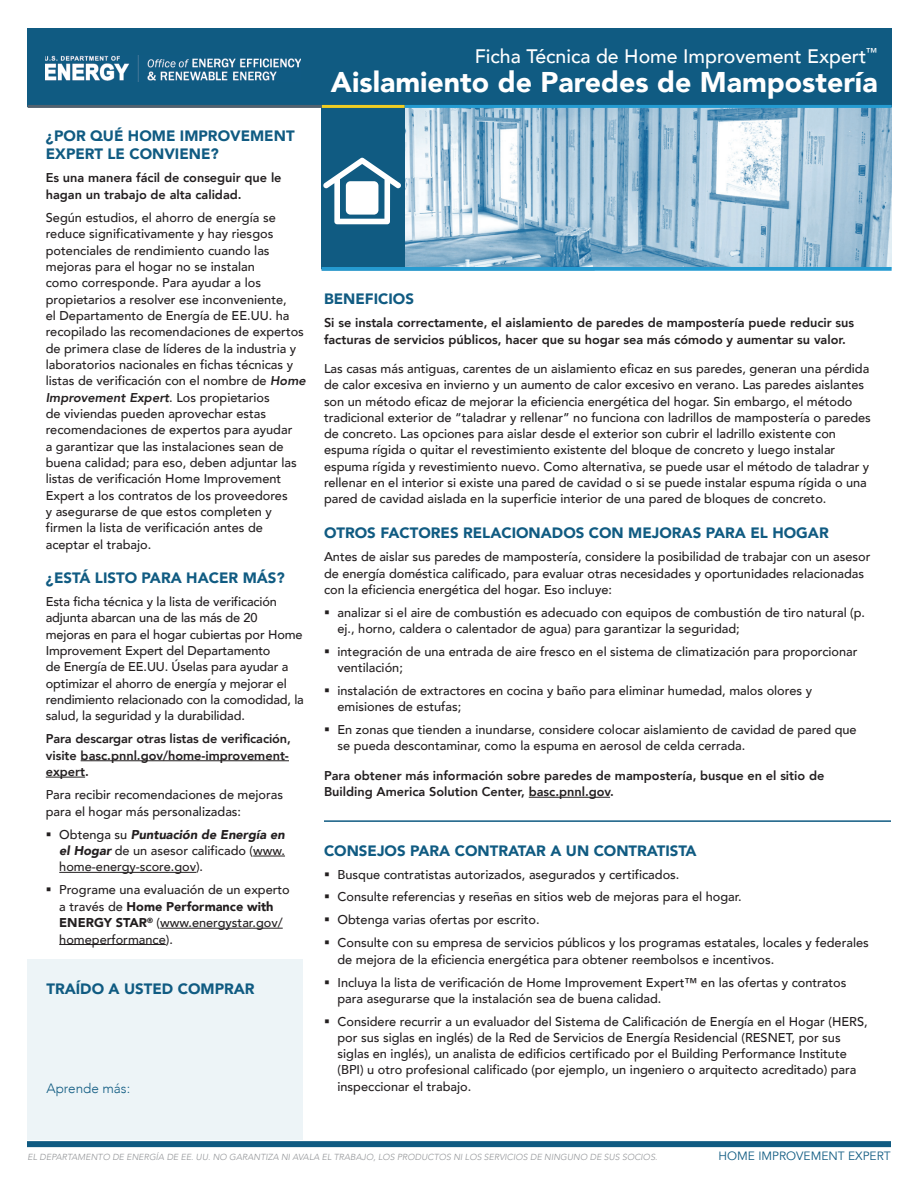
<style>
.page{position:relative;width:918px;height:1188px;background:#fff}
.page>*{position:absolute;margin:0;border:0;box-sizing:border-box;transform-origin:0 0}
.t1{font:900 28.5px "Avenir";color:#fff}
.t2{font:500 19.5px "Avenir";color:#fff}
.t3{font:900 15px/18px "Avenir";color:#105b82}
.t4{font:300 13.5px "Avenir";color:#105b82}
.t5{font:500 12.75px/16.4px "Avenir";color:#231f20}
.t6{font:800 12.75px/16.4px "Avenir";color:#231f20}
.t7{font:12px "Avenir";color:#105b82}
.t8{font:italic 300 8.7px "Avenir";letter-spacing:.005em;color:#939598}
.s1{font-weight:800;font-style:italic}
.s2{font-weight:900;font-style:italic}
.s3{font-weight:900}
</style>
<div class="page">
<hr style="left:324px;top:820px;width:567px;height:2px;background:#105b82">
<hr style="left:529px;top:797px;width:81px;height:1px;background:#231f20">
<div style="left:322px;top:107px;width:112px;height:162px;background:#105b82"></div>
<img style="left:406px;top:108px;width:486px;height:159px">
<div style="left:28px;top:28px;width:864px;height:79px;background:#105b82"></div>
<svg style="left:323px;top:158px;width:78px;height:66px"></svg>
<img style="left:45px;top:55px;width:256px;height:27px">
<hr style="left:405px;top:105px;width:487px;height:3px;background:#259bd1">
<hr style="left:322px;top:105px;width:83px;height:3px;background:#f1cd22">
<hr style="left:28px;top:105px;width:294px;height:3px;background:#52626f">
<svg style="left:322px;top:267px;width:570px;height:4px;background:#2f9ed2"></svg>
<div style="left:27px;top:1141px;width:864px;height:6px;background:#105b82"></div>
<hr style="left:81px;top:760px;width:208px;height:1px;background:#231f20">
<hr style="left:46px;top:777px;width:39px;height:1px;background:#231f20">
<hr style="left:253px;top:856px;width:32px;height:1px;background:#231f20">
<hr style="left:59px;top:872px;width:137px;height:1px;background:#231f20">
<hr style="left:160px;top:928px;width:123px;height:1px;background:#231f20">
<hr style="left:59px;top:944px;width:107px;height:1px;background:#231f20">
<div style="left:27px;top:959px;width:276px;height:181px;background:#edf4f7"></div>
<p class="t3" style="left:46px;top:127px;width:250px">¿POR QUÉ HOME IMPROVEMENT<br>EXPERT LE CONVIENE?</p>
<p class="t6" style="left:46px;top:170px;width:237px">Es una manera fácil de conseguir que le hagan un trabajo de alta calidad.</p>
<p class="t5" style="left:46px;top:209px;width:262px">Según estudios, el ahorro de energía se reduce significativamente y hay riesgos potenciales de rendimiento cuando las mejoras para el hogar no se instalan<br>como corresponde. Para ayudar a los propietarios a resolver ese inconveniente,<br>el Departamento de Energía de EE.UU. ha recopilado las recomendaciones de expertos de primera clase de líderes de la industria y laboratorios nacionales en fichas técnicas y listas de verificación con el nombre de <span class="s1">Home Improvement Expert</span>. Los propietarios<br>de viviendas pueden aprovechar estas recomendaciones de expertos para ayudar<br>a garantizar que las instalaciones sean de buena calidad; para eso, deben adjuntar las listas de verificación Home Improvement Expert a los contratos de los proveedores<br>y asegurarse de que estos completen y firmen la lista de verificación antes de aceptar el trabajo.</p>
<p class="t3" style="left:46px;top:568px;width:241px">¿ESTÁ LISTO PARA HACER MÁS?</p>
<p class="t5" style="left:46px;top:593px;width:260px">Esta ficha técnica y la lista de verificación adjunta abarcan una de las más de 20 mejoras en para el hogar cubiertas por Home Improvement Expert del Departamento<br>de Energía de EE.UU. Úselas para ayudar a optimizar el ahorro de energía y mejorar el rendimiento relacionado con la comodidad, la salud, la seguridad y la durabilidad.</p>
<p class="t6" style="left:46px;top:731px;width:247px">Para descargar otras listas de verificación, visite basc.pnnl.gov/home-improvement&shy;expert.</p>
<p class="t5" style="left:46px;top:786px;width:239px">Para recibir recomendaciones de mejoras para el hogar más personalizadas:</p>
<p class="t5" style="left:59px;top:825px;width:227px;text-align:justify;text-indent:-14px">▪ Obtenga su <span class="s2">Puntuación de Energía en el Hogar</span> de un asesor calificado (www. home-energy-score.gov).</p>
<p class="t5" style="left:59px;top:881px;width:232px;text-indent:-14px">▪ Programe una evaluación de un experto a través de <span class="s3">Home Performance with<br>ENERGY STAR</span><sup>®</sup> (www.energystar.gov/ homeperformance).</p>
<p class="t3" style="left:46px;top:979px;width:210px">TRAÍDO A USTED COMPRAR</p>
<p class="t4" style="left:46px;top:1080px;width:85px">Aprende más:</p>
<h2 class="t2" style="left:475px;top:39px;width:404px">Ficha Técnica de Home Improvement Expert<sup>™</sup></h2>
<h1 class="t1" style="left:331px;top:58px;width:548px">Aislamiento de Paredes de Mampostería</h1>
<p class="t3" style="left:324px;top:290px;width:91px">BENEFICIOS</p>
<p class="t6" style="left:324px;top:315px;width:532px">Si se instala correctamente, el aislamiento de paredes de mampostería puede reducir sus facturas de servicios públicos, hacer que su hogar sea más cómodo y aumentar su valor.</p>
<p class="t5" style="left:324px;top:360px;width:548px">Las casas más antiguas, carentes de un aislamiento eficaz en sus paredes, generan una pérdida de calor excesiva en invierno y un aumento de calor excesivo en verano. Las paredes aislantes son un método eficaz de mejorar la eficiencia energética del hogar. Sin embargo, el método tradicional exterior de “taladrar y rellenar” no funciona con ladrillos de mampostería o paredes de concreto. Las opciones para aislar desde el exterior son cubrir el ladrillo existente con espuma rígida o quitar el revestimiento existente del bloque de concreto y luego instalar espuma rígida y revestimiento nuevo. Como alternativa, se puede usar el método de taladrar y rellenar en el interior si existe una pared de cavidad o si se puede instalar espuma rígida o una pared de cavidad aislada en la superficie interior de una pared de bloques de concreto.</p>
<p class="t3" style="left:324px;top:524px;width:506px">OTROS FACTORES RELACIONADOS CON MEJORAS PARA EL HOGAR</p>
<p class="t5" style="left:324px;top:548px;width:548px">Antes de aislar sus paredes de mampostería, considere la posibilidad de trabajar con un asesor de energía doméstica calificado, para evaluar otras necesidades y oportunidades relacionadas con la eficiencia energética del hogar. Eso incluye:</p>
<p class="t5" style="left:338px;top:604px;width:529px;text-indent:-14px">▪ analizar si el aire de combustión es adecuado con equipos de combustión de tiro natural (p. ej., horno, caldera o calentador de agua) para garantizar la seguridad;</p>
<p class="t5" style="left:338px;top:643px;width:522px;text-indent:-14px">▪ integración de una entrada de aire fresco en el sistema de climatización para proporcionar ventilación;</p>
<p class="t5" style="left:338px;top:682px;width:476px;text-indent:-14px">▪ instalación de extractores en cocina y baño para eliminar humedad, malos olores y emisiones de estufas;</p>
<p class="t5" style="left:338px;top:721px;width:521px;text-indent:-14px">▪ En zonas que tienden a inundarse, considere colocar aislamiento de cavidad de pared que se pueda descontaminar, como la espuma en aerosol de celda cerrada.</p>
<p class="t6" style="left:324px;top:768px;width:502px">Para obtener más información sobre paredes de mampostería, busque en el sitio de<br>Building America Solution Center, basc.pnnl.gov.</p>
<p class="t3" style="left:324px;top:841px;width:374px">CONSEJOS PARA CONTRATAR A UN CONTRATISTA</p>
<p class="t5" style="left:324px;top:865px;width:357px">▪ Busque contratistas autorizados, asegurados y certificados.</p>
<p class="t5" style="left:324px;top:888px;width:419px">▪ Consulte referencias y reseñas en sitios web de mejoras para el hogar.</p>
<p class="t5" style="left:324px;top:911px;width:217px">▪ Obtenga varias ofertas por escrito.</p>
<p class="t5" style="left:338px;top:934px;width:533px;text-indent:-14px">▪ Consulte con su empresa de servicios públicos y los programas estatales, locales y federales de mejora de la eficiencia energética para obtener reembolsos e incentivos.</p>
<p class="t5" style="left:338px;top:973px;width:510px;text-indent:-14px">▪ Incluya la lista de verificación de Home Improvement Expert™ en las ofertas y contratos para asegurarse que la instalación sea de buena calidad.</p>
<p class="t5" style="left:338px;top:1012px;width:532px;text-indent:-14px">▪ Considere recurrir a un evaluador del Sistema de Calificación de Energía en el Hogar (HERS, por sus siglas en inglés) de la Red de Servicios de Energía Residencial (RESNET, por sus siglas en inglés), un analista de edificios certificado por el Building Performance Institute (BPI) u otro profesional calificado (por ejemplo, un ingeniero o arquitecto acreditado) para inspeccionar el trabajo.</p>
<p class="t8" style="left:28px;top:1152px;width:632px">EL DEPARTAMENTO DE ENERGÍA DE EE. UU. NO GARANTIZA NI AVALA EL TRABAJO, LOS PRODUCTOS NI LOS SERVICIOS DE NINGUNO DE SUS SOCIOS.</p>
<p class="t7" style="left:719px;top:1149px;width:174px">HOME IMPROVEMENT EXPERT</p>
</div>
